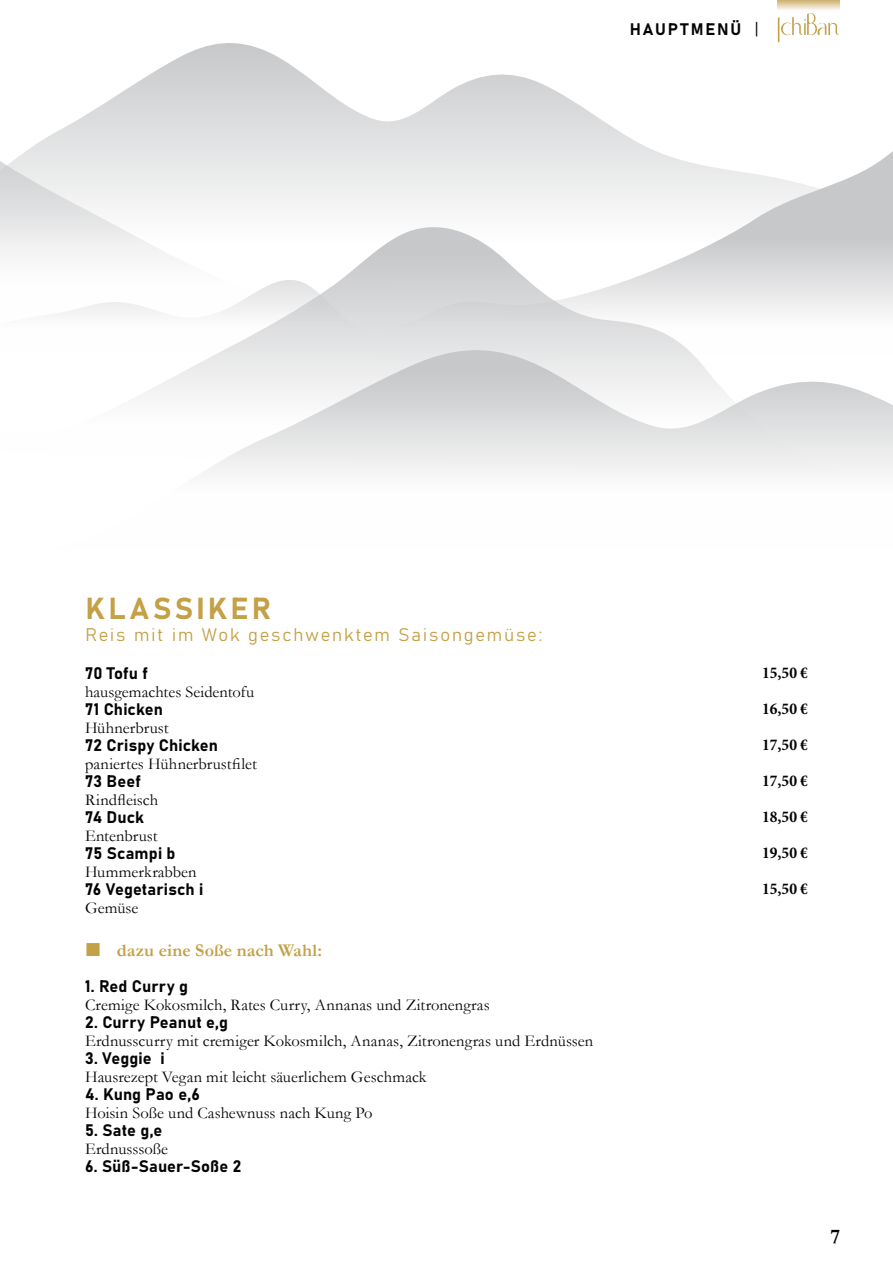
<style>
.page{position:relative;width:893px;height:1263px;background:#fff}
.page>*{position:absolute;margin:0;border:0;box-sizing:border-box;transform-origin:0 0}
.t1{font:30px "Bahnschrift";color:#c4a046}
.t2{font:700 21px "Garamond";color:#040503}
.t3{font:18px "Bahnschrift";letter-spacing:.1em;color:#c4a046}
.t4{font:700 18px "Garamond";letter-spacing:.005em;color:#c4a046}
.t5{font:16.5px "Garamond";letter-spacing:.005em;color:#040503}
.t6{font:16.5px "Bahnschrift";letter-spacing:.005em;color:#040503}
.t7{font:700 condensed 16.5px/36px "Minion Pro";color:#040503;text-align:justify}
</style>
<div class="page">
<svg style="left:778px;top:13px;width:61px;height:29px"></svg>
<svg style="left:777px;top:0;width:63px;height:10px"></svg>
<svg style="left:135px;top:42px;width:645px;height:42px"></svg>
<svg style="left:840px;top:385px;width:53px;height:88px"></svg>
<svg style="left:93px;top:84px;width:495px;height:27px;fill:#d7d8da"></svg>
<svg style="left:138px;top:356px;width:702px;height:117px"></svg>
<svg style="left:0;top:111px;width:893px;height:245px"></svg>
<p class="t6" style="left:630px;top:17px;width:130px">Hauptmenü |</p>
<h1 class="t1" style="left:85px;top:586px;width:66px">KLASSIKER</h1>
<p class="t3" style="left:85px;top:621px;width:459px">Reis mit im Wok geschwenktem Saisongemüse:</p>
<p class="t6" style="left:85px;top:660px;width:64px">70 Tofu f</p>
<p class="t5" style="left:85px;top:680px;width:171px">hausgemachtes Seidentofu</p>
<p class="t6" style="left:85px;top:696px;width:79px">71 Chicken</p>
<p class="t5" style="left:85px;top:716px;width:85px">Hühnerbrust</p>
<p class="t6" style="left:85px;top:732px;width:135px">72 Crispy Chicken</p>
<p class="t5" style="left:85px;top:752px;width:173px">paniertes Hühnerbrustfilet</p>
<p class="t6" style="left:85px;top:768px;width:57px">73 Beef</p>
<p class="t5" style="left:85px;top:788px;width:75px">Rindfleisch</p>
<p class="t6" style="left:85px;top:804px;width:61px">74 Duck</p>
<p class="t5" style="left:85px;top:824px;width:74px">Entenbrust</p>
<p class="t6" style="left:85px;top:840px;width:92px">75 Scampi b</p>
<p class="t5" style="left:85px;top:860px;width:113px">Hummerkrabben</p>
<p class="t6" style="left:85px;top:876px;width:120px">76 Vegetarisch i</p>
<p class="t5" style="left:85px;top:896px;width:55px">Gemüse</p>
<p class="t4" style="left:117px;top:938px;width:207px">dazu eine Soße nach Wahl:</p>
<p class="t6" style="left:85px;top:973px;width:105px">1. Red Curry g</p>
<p class="t5" style="left:85px;top:993px;width:406px">Cremige Kokosmilch, Rates Curry, Annanas und Zitronengras</p>
<p class="t6" style="left:85px;top:1009px;width:145px">2. Curry Peanut e,g</p>
<p class="t5" style="left:85px;top:1029px;width:510px">Erdnusscurry mit cremiger Kokosmilch, Ananas, Zitronengras und Erdnüssen</p>
<p class="t6" style="left:85px;top:1045px;width:81px">3. Veggie i</p>
<p class="t5" style="left:85px;top:1065px;width:343px">Hausrezept Vegan mit leicht säuerlichem Geschmack</p>
<p class="t6" style="left:85px;top:1081px;width:116px">4. Kung Pao e,6</p>
<p class="t5" style="left:85px;top:1101px;width:289px">Hoisin Soße und Cashewnuss nach Kung Po</p>
<p class="t6" style="left:85px;top:1117px;width:79px">5. Sate g,e</p>
<p class="t5" style="left:85px;top:1137px;width:84px">Erdnusssoße</p>
<p class="t6" style="left:85px;top:1153px;width:158px">6. Süß-Sauer-Soße 2</p>
<p class="t7" style="left:762px;top:654px;width:47px">15,50 € 16,50 € 17,50 € 17,50 € 18,50 € 19,50 € 15,50 €</p>
<p class="t2" style="left:830px;top:1222px;width:11px">7</p>
</div>
